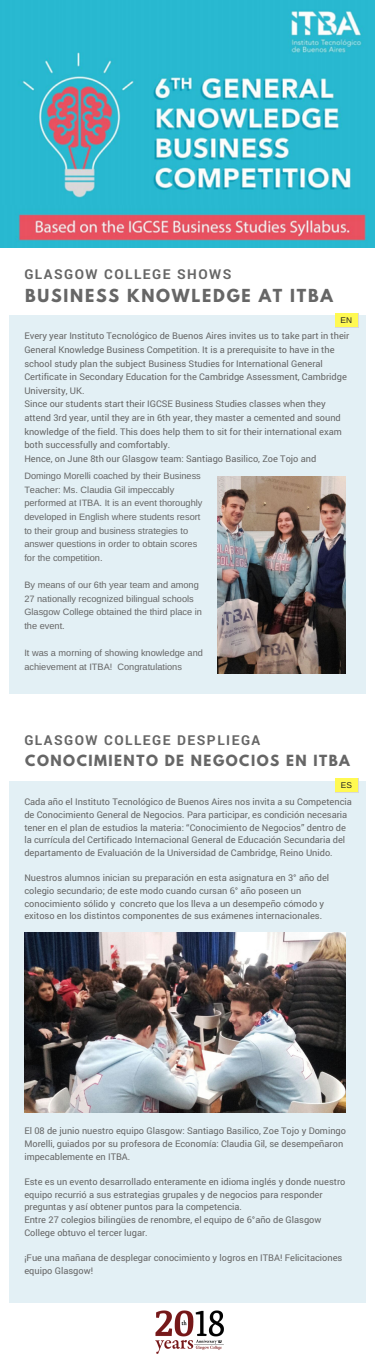
<style>
.page{position:relative;width:375px;height:1360px;background:#fff}
.page>*{position:absolute;margin:0;border:0;box-sizing:border-box;transform-origin:0 0}
.t1{font:700 15.88px "League Spartan";letter-spacing:.11em;color:#666}
.t2{font:700 13.62px "Roboto";letter-spacing:.11em;color:#666}
.t3{font:700 13.62px "League Spartan";letter-spacing:.11em;color:#666}
.t4{font:9.19px/12.6px "Roboto";color:#666}
.t5{font:9.19px/13.6px "Arimo";color:#666}
.t6{font:8.31px "Arimo";color:#222}
</style>
<div class="page">
<img style="left:155px;top:1310px;width:69px;height:44px">
<div style="left:9px;top:315px;width:357px;height:379px;background:#e3f0f5"></div>
<div style="left:335px;top:313px;width:24px;height:14px;background:#fff952"></div>
<img style="left:0;top:0;width:375px;height:206px">
<img style="left:0;top:206px;width:375px;height:41px">
<img style="left:217px;top:476px;width:128px;height:197px">
<div style="left:9px;top:780px;width:357px;height:522px;background:#e3f0f5"></div>
<div style="left:335px;top:778px;width:24px;height:14px;background:#fff952"></div>
<img style="left:24px;top:932px;width:321px;height:180px">
<h2 class="t2" style="left:24px;top:264px;width:209px">GLASGOW COLLEGE SHOWS</h2>
<h1 class="t1" style="left:25px;top:288px;width:309px">BUSINESS KNOWLEDGE AT ITBA</h1>
<p class="t6" style="left:341px;top:315px;width:13px">EN</p>
<p class="t4" style="left:24px;top:329px;width:327px;line-height:13.6px">Every year Instituto Tecnológico de Buenos Aires invites us to take part in their General Knowledge Business Competition. It is a prerequisite to have in the school study plan the subject Business Studies for International General Certificate in Secondary Education for the Cambridge Assessment, Cambridge University, UK.<br>Since our students start their IGCSE Business Studies classes when they attend 3rd year, until they are in 6th year, they master a cemented and sound knowledge of the field. This does help them to sit for their international exam both successfully and comfortably.<br>Hence, on June 8th our Glasgow team: Santiago Basilico, Zoe Tojo and</p>
<p class="t5" style="left:24px;top:469px;width:180px">Domingo Morelli coached by their Business Teacher: Ms. Claudia Gil impeccably performed at ITBA. It is an event thoroughly developed in English where students resort to their group and business strategies to answer questions in order to obtain scores for the competition.</p>
<p class="t5" style="left:24px;top:578px;width:179px">By means of our 6th year team and among 27 nationally recognized bilingual schools Glasgow College obtained the third place in the event.</p>
<p class="t5" style="left:24px;top:646px;width:180px">It was a morning of showing knowledge and achievement at ITBA! Congratulations</p>
<h2 class="t2" style="left:24px;top:730px;width:237px">GLASGOW COLLEGE DESPLIEGA</h2>
<h2 class="t3" style="left:25px;top:753px;width:326px">CONOCIMIENTO DE NEGOCIOS EN ITBA</h2>
<p class="t6" style="left:341px;top:780px;width:13px">ES</p>
<p class="t4" style="left:24px;top:795px;width:329px">Cada año el Instituto Tecnológico de Buenos Aires nos invita a su Competencia de Conocimiento General de Negocios. Para participar, es condición necesaria tener en el plan de estudios la materia: “Conocimiento de Negocios” dentro de la currícula del Certificado Internacional General de Educación Secundaria del departamento de Evaluación de la Universidad de Cambridge, Reino Unido.</p>
<p class="t4" style="left:24px;top:871px;width:306px">Nuestros alumnos inician su preparación en esta asignatura en 3° año del colegio secundario; de este modo cuando cursan 6° año poseen un conocimiento sólido y concreto que los lleva a un desempeño cómodo y exitoso en los distintos componentes de sus exámenes internacionales.</p>
<p class="t4" style="left:24px;top:1124px;width:323px">El 08 de junio nuestro equipo Glasgow: Santiago Basilico, Zoe Tojo y Domingo<br>Morelli, guiados por su profesora de Economía: Claudia Gil, se desempeñaron impecablemente en ITBA.</p>
<p class="t4" style="left:24px;top:1175px;width:323px">Este es un evento desarrollado enteramente en idioma inglés y donde nuestro equipo recurrió a sus estrategias grupales y de negocios para responder preguntas y así obtener puntos para la competencia.<br>Entre 27 colegios bilingües de renombre, el equipo de 6°año de Glasgow College obtuvo el tercer lugar.</p>
<p class="t4" style="left:24px;top:1251px;width:320px">¡Fue una mañana de desplegar conocimiento y logros en ITBA! Felicitaciones equipo Glasgow!</p>
</div>
